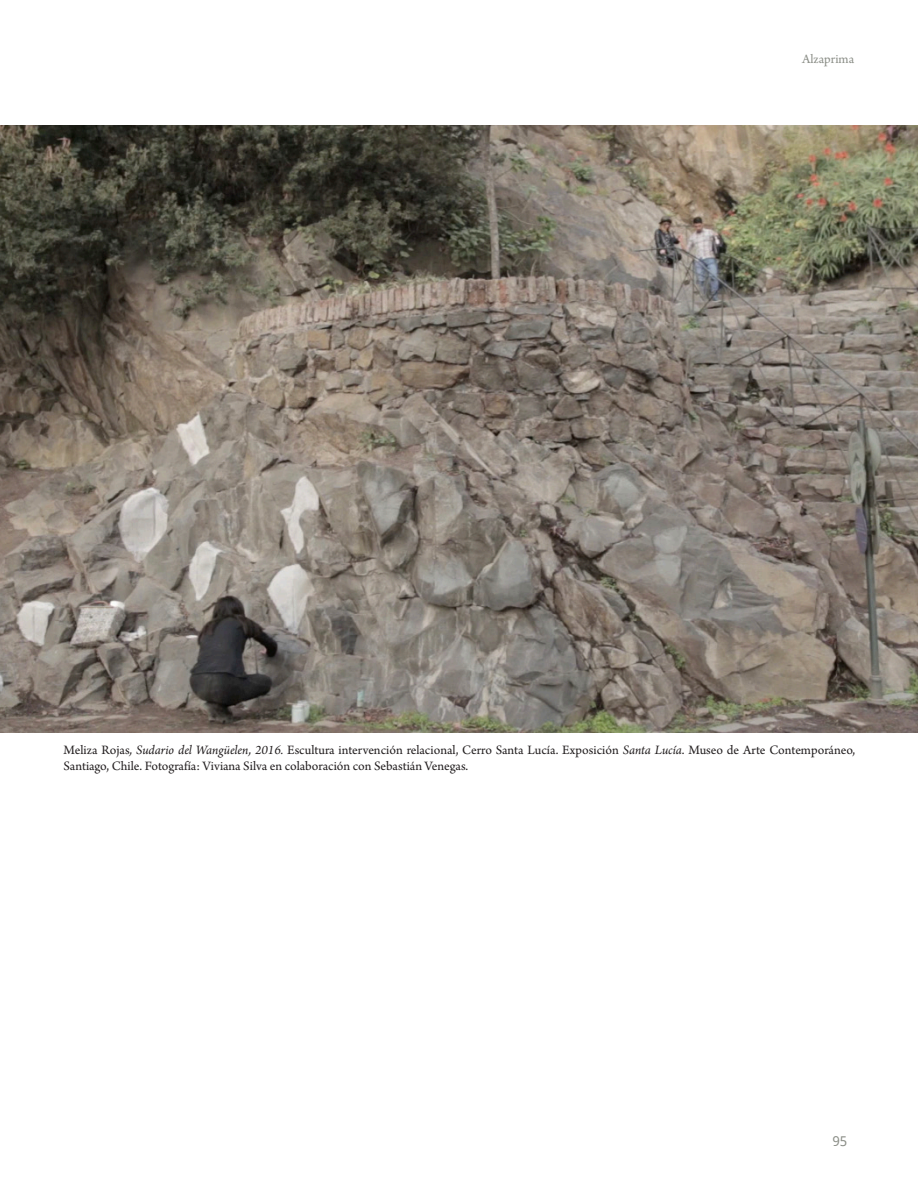
<style>
.page{position:relative;width:918px;height:1188px;background:#fff}
.page>*{position:absolute;margin:0;border:0;box-sizing:border-box;transform-origin:0 0}
.t1{font:13.5px/16.2px "Arno Pro";letter-spacing:-.005em;color:#231f20}
.t2{font:13.5px "Arno Pro";color:#8b8e87}
.t3{font:13.5px "Droid Sans";color:#8b8e87}
.s1{font-style:italic}
</style>
<div class="page">
<img style="left:0;top:125px;width:918px;height:607px">
<p class="t2" style="left:802px;top:51px;width:54px">Alzaprima</p>
<p class="t1" style="left:64px;top:742px;width:793px">Meliza Rojas<span class="s1">, Sudario del Wangüelen, 2016.</span> Escultura intervención relacional, Cerro Santa Lucía. Exposición <span class="s1">Santa Lucía</span>. Museo de Arte Contemporáneo,<br>Santiago, Chile. Fotografía: Viviana Silva en colaboración con Sebastián Venegas.</p>
<p class="t3" style="left:833px;top:1134px;width:16px">95</p>
</div>
